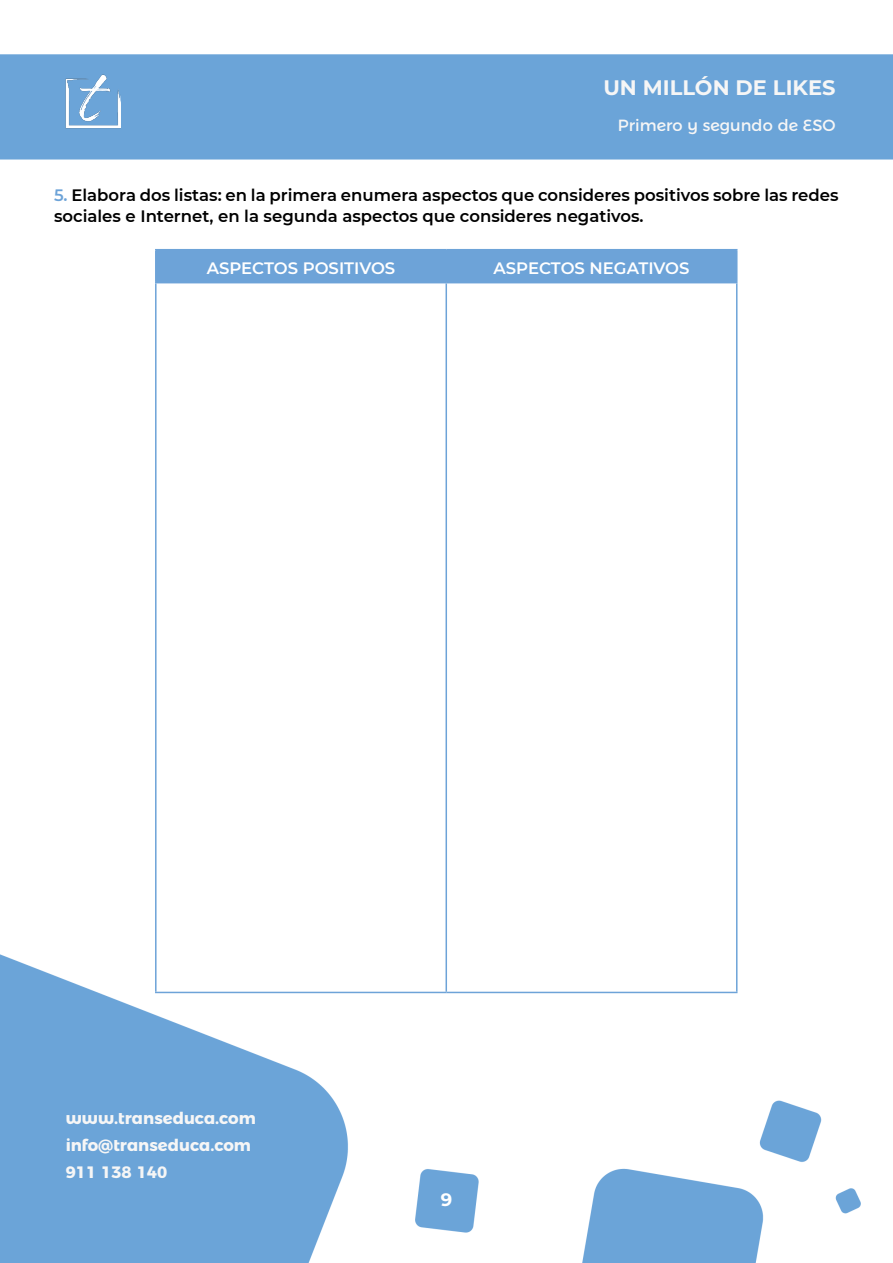
<style>
.page{position:relative;width:893px;height:1263px;background:#fff}
.page>*{position:absolute;margin:0;border:0;box-sizing:border-box;transform-origin:0 0}
.t1{font:700 21px "Montserrat";color:#f6f6f6}
.t2{font:700 18px "Montserrat";color:#fff}
.t3{font:600 16.5px/21px "Montserrat";color:#000}
.t4{font:700 16.5px/27px "Montserrat Alternates";color:#f6f6f6}
.t5{font:600 16.5px "Montserrat";color:#fff}
.t6{font:16.2px "Montserrat Alternates";color:#f6f6f6}
.s1{color:#6da3d8}
</style>
<div class="page">
<img style="left:0;top:54px;width:893px;height:1209px">
<img style="left:66px;top:74px;width:55px;height:66px">
<div style="left:157px;top:250px;width:579px;height:32px;background:#6da3d8"></div>
<hr style="left:155px;top:249px;width:291px;height:1px;background:#6da3d8">
<hr style="left:155px;top:250px;width:2px;height:32px;background:#6da3d8">
<hr style="left:446px;top:249px;width:291px;height:1px;background:#6da3d8">
<hr style="left:446px;top:250px;width:1px;height:32px;background:#6da3d8">
<hr style="left:736px;top:250px;width:1px;height:32px;background:#6da3d8">
<hr style="left:155px;top:282px;width:291px;height:1px;background:#6da3d8">
<hr style="left:155px;top:283px;width:2px;height:709px;background:#6da3d8">
<hr style="left:446px;top:282px;width:291px;height:1px;background:#6da3d8">
<hr style="left:446px;top:283px;width:1px;height:709px;background:#6da3d8">
<hr style="left:736px;top:283px;width:1px;height:709px;background:#6da3d8">
<hr style="left:155px;top:992px;width:291px;height:1px;background:#6da3d8">
<hr style="left:446px;top:992px;width:291px;height:1px;background:#6da3d8">
<p class="t1" style="left:603px;top:72px;width:234px">UN MILLÓN DE LIKES</p>
<p class="t6" style="left:618px;top:112px;width:219px">Primero y segundo de ESO</p>
<p class="t3" style="left:54px;top:184px;width:786px"><span class="s1">5.</span> Elabora dos listas: en la primera enumera aspectos que consideres positivos sobre las redes sociales e Internet, en la segunda aspectos que consideres negativos.</p>
<p class="t5" style="left:207px;top:257px;width:190px">ASPECTOS POSITIVOS</p>
<p class="t5" style="left:494px;top:257px;width:197px">ASPECTOS NEGATIVOS</p>
<p class="t4" style="left:66px;top:1103px;width:192px">www.transeduca.com info@transeduca.com<br>911 138 140</p>
<p class="t2" style="left:441px;top:1186px;width:13px">9</p>
</div>
